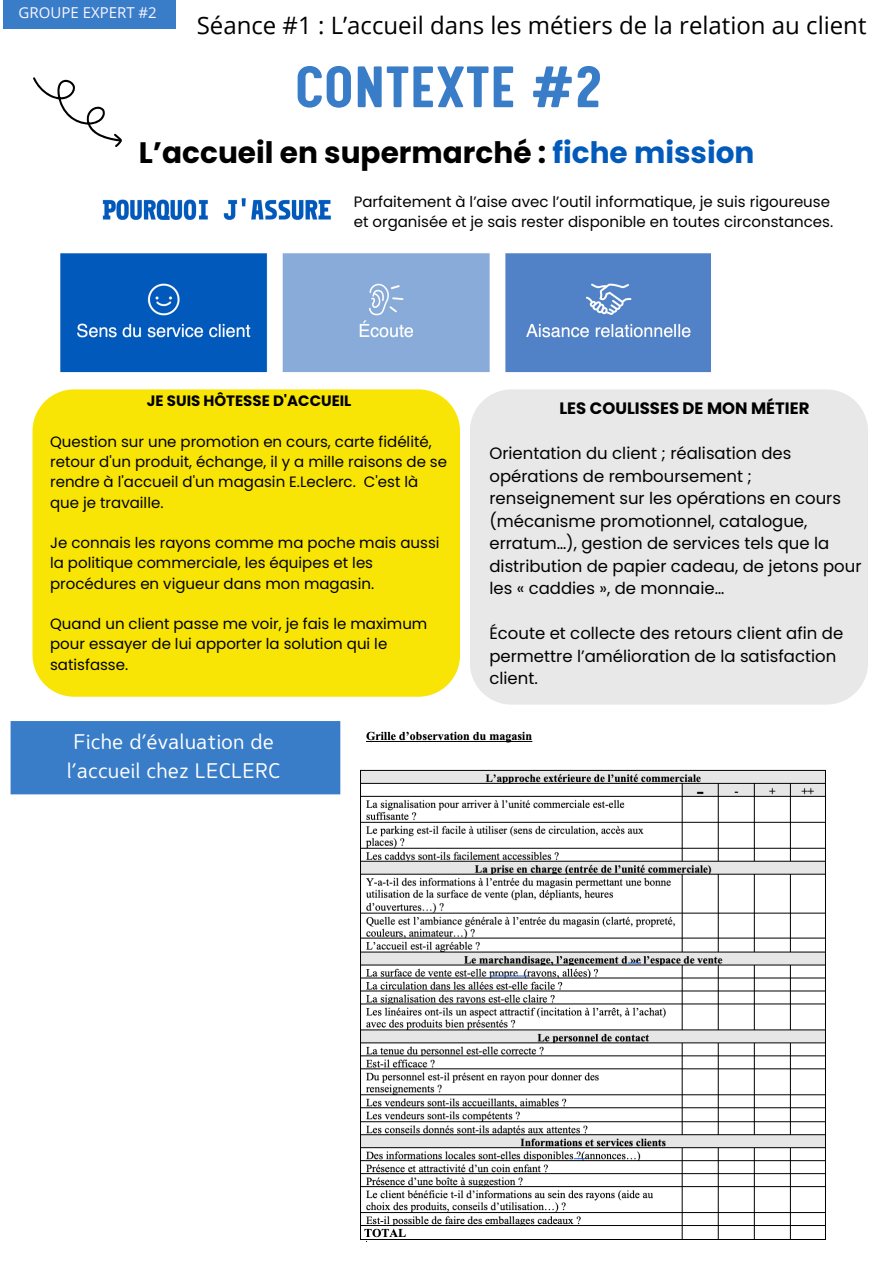
<style>
.page{position:relative;width:893px;height:1264px;background:#fff}
.page>*{position:absolute;margin:0;border:0;box-sizing:border-box;transform-origin:0 0}
.t1{font:700 66px "Calps";letter-spacing:.02em;color:#397dc9}
.t2{font:700 29.55px "Poppins";color:#000}
.t3{font:24px "Open Sans";color:#000}
.t4{font:21.15px/29.4px "Caldina";color:#fff;text-align:center}
.t5{font:16.5px/22.5px "Poppins";color:#000}
.t6{font:700 16.5px "Poppins";color:#000}
.t7{font:15px/20.2px "Poppins";color:#000}
.t8{font:700 15px "Poppins";color:#000}
.t9{font:15px "Open Sans";color:#fbf5ff}
.s1{color:#025abb}
</style>
<div class="page">
<div style="left:32px;top:389px;width:428px;height:307px;background:#f8e505"></div>
<div style="left:470px;top:389px;width:397px;height:315px;background:#e8e8e8"></div>
<img style="left:60px;top:198px;width:650px;height:175px">
<img style="left:360px;top:731px;width:466px;height:509px">
<svg style="left:33px;top:77px;width:89px;height:70px"></svg>
<div style="left:3px;top:0;width:172px;height:29px;background:#397dc9"></div>
<div style="left:10px;top:721px;width:331px;height:74px;background:#397dc9"></div>
<p class="t9" style="left:19px;top:2px;width:140px">GROUPE EXPERT #2</p>
<h5 class="t3" style="left:197px;top:9px;width:671px">Séance #1 : L’accueil dans les métiers de la relation au client</h5>
<p class="t1" style="left:295px;top:59px;width:308px">CONTEXTE #2</p>
<p class="t2" style="left:139px;top:131px;width:617px">L’accueil en supermarché : <span class="s1">fiche mission</span></p>
<p class="t7" style="left:353px;top:191px;width:481px">Parfaitement à l’aise avec l’outil informatique, je suis rigoureuse et organisée et je sais rester disponible en toutes circonstances.</p>
<p class="t8" style="left:147px;top:390px;width:206px">JE SUIS HÔTESSE D'ACCUEIL</p>
<h1 class="t7" style="left:50px;top:431px;width:398px">Question sur une promotion en cours, carte fidélité, retour d'un produit, échange, il y a mille raisons de se rendre à l'accueil d'un magasin E.Leclerc. C'est là que je travaille.</h1>
<h2 class="t7" style="left:50px;top:533px;width:391px">Je connais les rayons comme ma poche mais aussi la politique commerciale, les équipes et les procédures en vigueur dans mon magasin.</h2>
<p class="t7" style="left:50px;top:614px;width:379px">Quand un client passe me voir, je fais le maximum pour essayer de lui apporter la solution qui le satisfasse.</p>
<h4 class="t4" style="left:67px;top:726px;width:215px">Fiche d’évaluation de l’accueil chez LECLERC</h4>
<p class="t6" style="left:559px;top:397px;width:251px">LES COULISSES DE MON MÉTIER</p>
<h5 class="t5" style="left:489px;top:442px;width:373px">Orientation du client ; réalisation des opérations de remboursement ; renseignement sur les opérations en cours (mécanisme promotionnel, catalogue, erratum…), gestion de services tels que la distribution de papier cadeau, de jetons pour les « caddies », de monnaie…</h5>
<p class="t5" style="left:489px;top:622px;width:355px">Écoute et collecte des retours client afin de permettre l’amélioration de la satisfaction client.</p>
</div>
